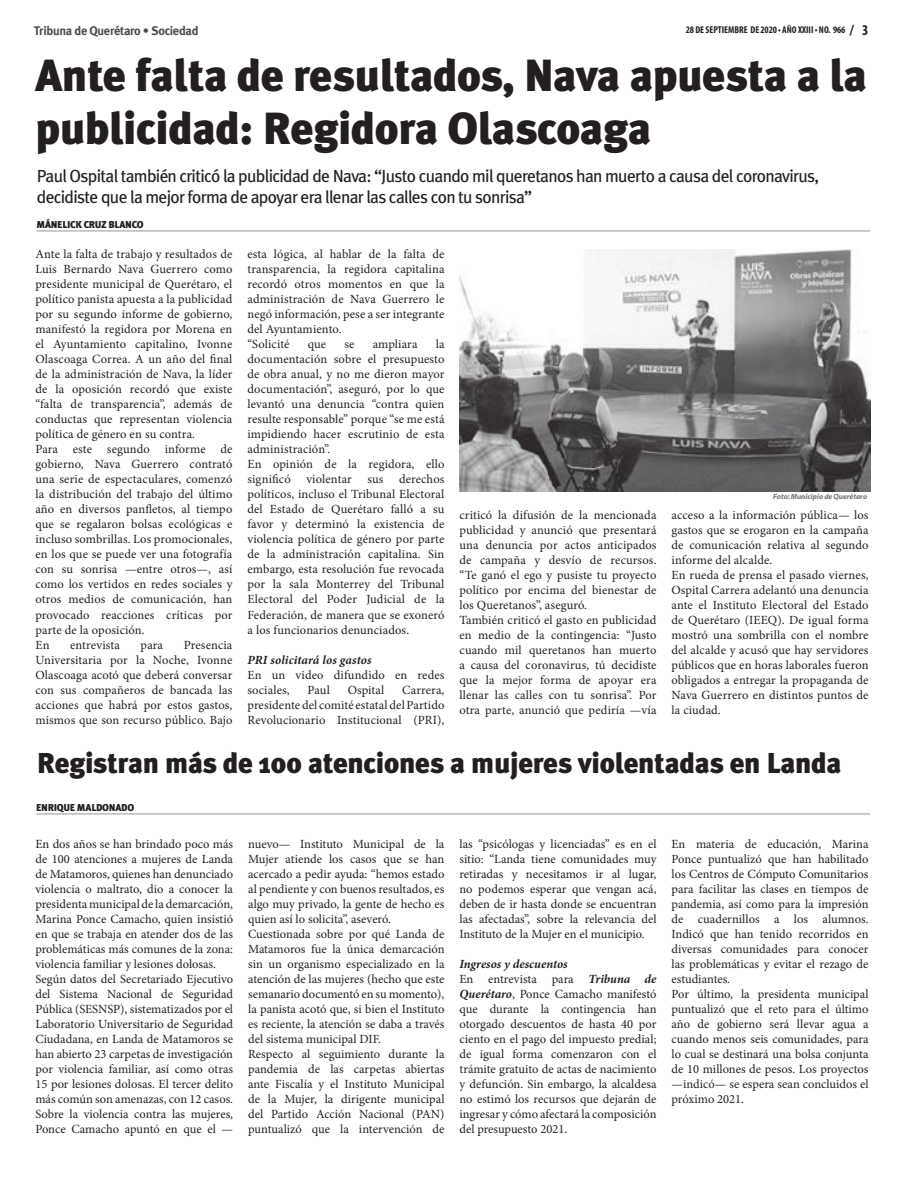
<style>
.page{position:relative;width:904px;height:1177px;background:#fff}
.page>*{position:absolute;margin:0;border:0;box-sizing:border-box;transform-origin:0 0}
.t1{font:900 45px/52.5px "Meta Plus";letter-spacing:-.01em;color:#241f1f}
.t2{font:900 28.75px "Meta Plus";letter-spacing:-.01em;color:#241f1f}
.t3{font:17.5px/21px "Meta Plus";letter-spacing:-.04em;color:#241f1f}
.t4{font:12.5px/15px "Minion Pro";letter-spacing:.005em;color:#241f1f}
.t5{font:700 12.5px "Meta Plus";letter-spacing:-.025em;color:#4e4b4c}
.t6{font:italic 700 12.5px "Minion Pro";letter-spacing:.01em;color:#241f1f}
.t7{font:900 10px "Meta Plus Lining";letter-spacing:-.025em;color:#241f1f}
.t8{font:700 condensed 9.88px "Myriad Pro";color:#241f1f}
.t9{font:italic 700 7.5px "Myriad Pro";letter-spacing:.005em;color:#717072}
.s1{font-size:15px}
.s2{font-size:14.88px}
.s3{font-weight:700;font-style:italic}
</style>
<div class="page">
<hr style="left:36px;top:813px;width:834px;height:1px;background:#969698">
<hr style="left:36px;top:230px;width:834px;height:1px;background:#969698">
<img style="left:459px;top:249px;width:411px;height:242px">
<p class="t5" style="left:34px;top:24px;width:166px">Tribuna de Querétaro • Sociedad</p>
<p class="t8" style="left:686px;top:24px;width:184px">28 DE SEPTIEMBRE DE 2020 • AÑO XXIII • NO. 966 <span class="s1">/</span> <span class="s2">3</span></p>
<h1 class="t1" style="left:35px;top:49px;width:833px">Ante falta de resultados, Nava apuesta a la publicidad: Regidora Olascoaga</h1>
<h3 class="t3" style="left:37px;top:165px;width:784px">Paul Ospital también criticó la publicidad de Nava: “Justo cuando mil queretanos han muerto a causa del coronavirus, decidiste que la mejor forma de apoyar era llenar las calles con tu sonrisa”</h3>
<p class="t7" style="left:36px;top:218px;width:109px">MÁNELICK CRUZ BLANCO</p>
<p class="t4" style="left:35px;top:247px;width:198px">Ante la falta de trabajo y resultados de Luis Bernardo Nava Guerrero como presidente municipal de Querétaro, el político panista apuesta a la publicidad por su segundo informe de gobierno, manifestó la regidora por Morena en el Ayuntamiento capitalino, Ivonne Olascoaga Correa. A un año del final de la administración de Nava, la líder de la oposición recordó que existe “falta de transparencia”, además de conductas que representan violencia política de género en su contra.<br>Para este segundo informe de gobierno, Nava Guerrero contrató una serie de espectaculares, comenzó la distribución del trabajo del último año en diversos panfletos, al tiempo que se regalaron bolsas ecológicas e incluso sombrillas. Los promocionales, en los que se puede ver una fotografía con su sonrisa —entre otros—, así como los vertidos en redes sociales y otros medios de comunicación, han provocado reacciones críticas por parte de la oposición.<br>En</p>
<p class="t4" style="left:35px;top:637px;width:198px;text-align:justify;text-indent:148px">Presencia Universitaria por la Noche, Ivonne Olascoaga acotó que deberá conversar con sus compañeros de bancada las acciones que habrá por estos gastos, mismos que son recurso público. Bajo</p>
<p class="t4" style="left:70px;top:637px;width:51px">entrevista</p>
<p class="t4" style="left:141px;top:637px;width:24px">para</p>
<p class="t4" style="left:247px;top:247px;width:198px">esta lógica, al hablar de la falta de transparencia, la regidora capitalina recordó otros momentos en que la administración de Nava Guerrero le negó información, pese a ser integrante del Ayuntamiento.<br>“Solicité</p>
<p class="t4" style="left:247px;top:337px;width:198px;text-indent:188px">la documentación sobre el presupuesto de obra anual, y no me dieron mayor documentación”, aseguró, por lo que levantó una denuncia “contra quien resulte responsable” porque “se me está impidiendo hacer escrutinio de esta administración”.<br>En opinión de la regidora, ello significó violentar sus derechos políticos, incluso el Tribunal Electoral del Estado de Querétaro falló a su favor y determinó la existencia de violencia política de género por parte de la administración capitalina. Sin embargo, esta resolución fue revocada por la sala Monterrey del Tribunal Electoral del Poder Judicial de la Federación, de manera que se exoneró a los funcionarios denunciados.</p>
<p class="t6" style="left:247px;top:650px;width:125px">PRI solicitará los gastos</p>
<p class="t4" style="left:247px;top:667px;width:198px">En un video difundido en redes sociales,</p>
<p class="t4" style="left:308px;top:337px;width:20px">que</p>
<p class="t4" style="left:344px;top:337px;width:12px">se</p>
<p class="t4" style="left:373px;top:337px;width:46px">ampliara</p>
<p class="t4" style="left:307px;top:682px;width:24px">Paul</p>
<p class="t4" style="left:348px;top:682px;width:38px">Ospital</p>
<p class="t4" style="left:247px;top:682px;width:198px;text-align:justify;text-indent:155px">Carrera, presidente del comité estatal del Partido Revolucionario Institucional (PRI),</p>
<p class="t4" style="left:459px;top:507px;width:198px">criticó la difusión de la mencionada publicidad y anunció que presentará una denuncia por actos anticipados de campaña y desvío de recursos. “Te ganó el ego y pusiste tu proyecto político por encima del bienestar de los Queretanos”, aseguró.<br>También criticó el gasto en publicidad en medio de la contingencia: “Justo cuando mil queretanos han muerto a causa del coronavirus, tú decidiste que la mejor forma de apoyar era llenar las calles con tu sonrisa”. Por otra parte, anunció que pediría —vía</p>
<p class="t9" style="left:773px;top:491px;width:95px">Foto: Municipio de Querétaro</p>
<p class="t4" style="left:671px;top:507px;width:198px">acceso a la información pública— los gastos que se erogaron en la campaña de comunicación relativa al segundo informe del alcalde.<br>En rueda de prensa el pasado viernes, Ospital Carrera adelantó una denuncia ante el Instituto Electoral del Estado de Querétaro (IEEQ). De igual forma mostró una sombrilla con el nombre del alcalde y acusó que hay servidores públicos que en horas laborales fueron obligados a entregar la propaganda de Nava Guerrero en distintos puntos de la ciudad.</p>
<h2 class="t2" style="left:37px;top:746px;width:806px">Registran más de 100 atenciones a mujeres violentadas en Landa</h2>
<p class="t7" style="left:36px;top:801px;width:100px">ENRIQUE MALDONADO</p>
<p class="t4" style="left:35px;top:836px;width:199px">En dos años se han brindado poco más de 100 atenciones a mujeres de Landa de Matamoros, quienes han denunciado violencia o maltrato, dio a conocer la presidenta municipal de la demarcación, Marina Ponce Camacho, quien insistió en que se trabaja en atender dos de las problemáticas más comunes de la zona: violencia familiar y lesiones dolosas.<br>Según datos del Secretariado Ejecutivo del Sistema Nacional de Seguridad Pública (SESNSP), sistematizados por el Laboratorio Universitario de Seguridad Ciudadana, en Landa de Matamoros se han abierto 23 carpetas de investigación por violencia familiar, así como otras 15 por lesiones dolosas. El tercer delito más común son amenazas, con 12 casos.<br>Sobre la violencia contra las mujeres, Ponce Camacho apuntó en que el —</p>
<p class="t4" style="left:248px;top:836px;width:198px">nuevo— Instituto Municipal de la Mujer atiende los casos que se han acercado a pedir ayuda: “hemos estado al pendiente y con buenos resultados, es algo muy privado, la gente de hecho es quien así lo solicita”, aseveró.<br>Cuestionada sobre por qué Landa de Matamoros fue la única demarcación sin un organismo especializado en la atención de las mujeres (hecho que este semanario documentó en su momento), la panista acotó que, si bien el Instituto es reciente, la atención se daba a través del sistema municipal DIF.<br>Respecto al seguimiento durante la pandemia de las carpetas abiertas ante Fiscalía y el Instituto Municipal de la Mujer, la dirigente municipal del Partido Acción Nacional (PAN) puntualizó que la intervención de</p>
<p class="t4" style="left:459px;top:836px;width:198px;text-align:justify">las “psicólogas y licenciadas” es en el sitio: “Landa tiene comunidades muy retiradas y necesitamos ir al lugar, no podemos esperar que vengan acá, deben de ir hasta donde se encuentran las afectadas”, sobre la relevancia del Instituto de la Mujer en el municipio.</p>
<p class="t4" style="left:459px;top:956px;width:198px"><span class="s3">Ingresos y descuentos<br></span>En entrevista para <span class="s3">Tribuna de Querétaro</span>, Ponce Camacho manifestó que durante la contingencia han otorgado descuentos de hasta 40 por ciento en el pago del impuesto predial; de igual forma comenzaron con el trámite gratuito de actas de nacimiento y defunción. Sin embargo, la alcaldesa no estimó los recursos que dejarán de ingresar y cómo afectará la composición del presupuesto 2021.</p>
<p class="t4" style="left:671px;top:836px;width:198px">En materia de educación, Marina Ponce puntualizó que han habilitado los Centros de Cómputo Comunitarios para facilitar las clases en tiempos de pandemia, así como para la impresión de cuadernillos a los alumnos.<br>Indicó que han tenido recorridos en diversas comunidades para conocer las problemáticas y evitar el rezago de estudiantes.<br>Por último, la presidenta municipal puntualizó que el reto para el último año de gobierno será llevar agua a cuando menos seis comunidades, para lo cual se destinará una bolsa conjunta de 10 millones de pesos. Los proyectos —indicó— se espera sean concluidos el próximo 2021.</p>
</div>
